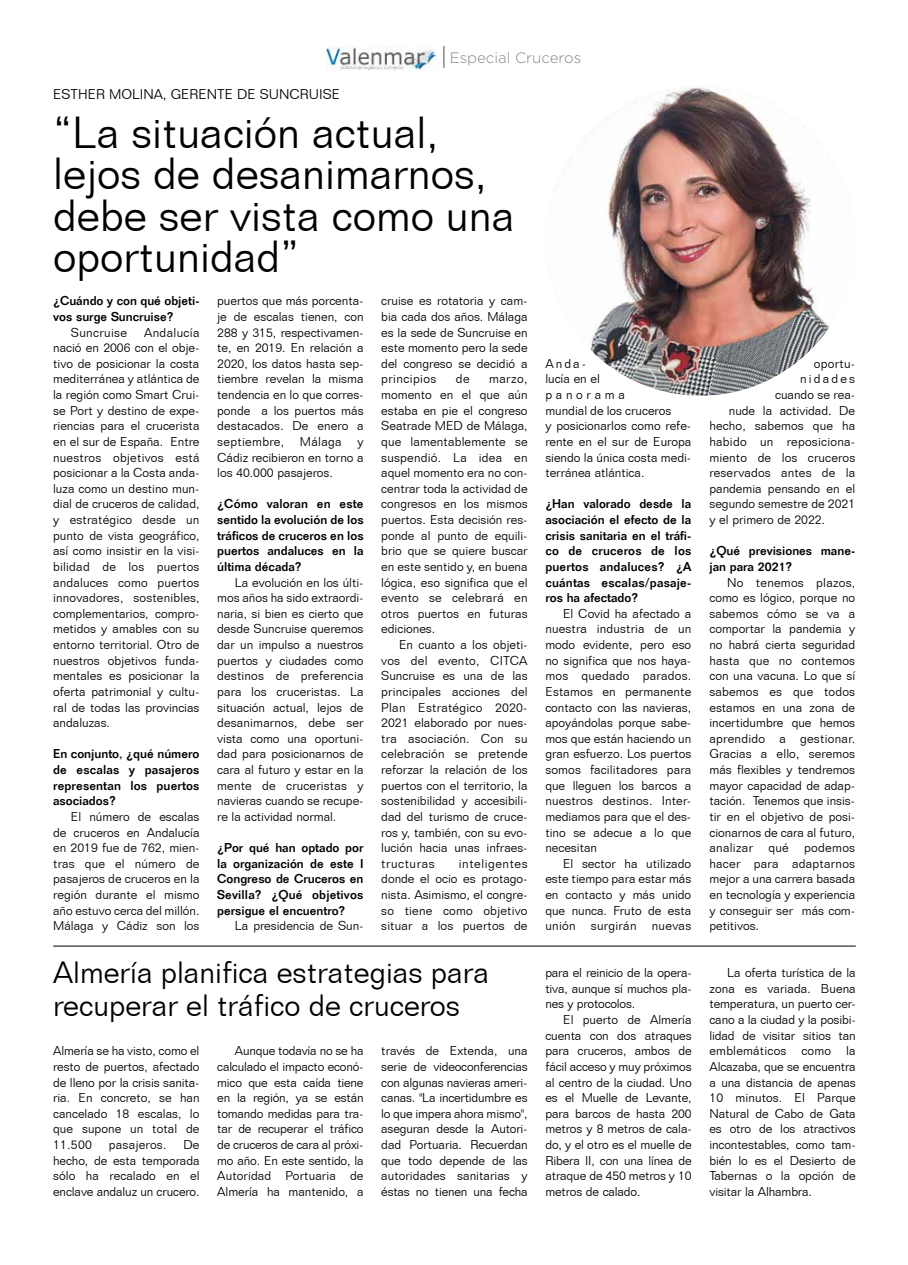
<style>
.page{position:relative;width:908px;height:1265px;background:#fff}
.page>*{position:absolute;margin:0;border:0;box-sizing:border-box;transform-origin:0 0}
.t1{font:300 43.75px/41.2px "Folio BT";color:#000}
.t2{font:300 30px/32.5px "Folio BT";color:#000}
.t3{font:300 15px "Gotham";color:#878787}
.t4{font:300 13.75px "Folio BT";color:#000}
.t5{font:300 12.5px/15.6px "Folio BT";color:#000;text-align:justify}
.t6{font:500 12.5px/15.6px "Folio Std";color:#000;text-align:justify}
.t7{font:300 12.5px "Folio BT";letter-spacing:.02em;color:#000}
.t8{font:300 12.5px "Folio BT";letter-spacing:.025em;color:#000}
.t9{font:300 12.5px "Folio BT";letter-spacing:.175em;color:#000}
</style>
<div class="page">
<svg style="left:443px;top:46px;width:1px;height:22px"></svg>
<img style="left:326px;top:46px;width:109px;height:24px">
<img style="left:545px;top:86px;width:310px;height:310px;border-radius:155px">
<hr style="left:53px;top:946px;width:802px;height:1px;background:#000">
<p class="t4" style="left:53px;top:86px;width:288px">ESTHER MOLINA, GERENTE DE SUNCRUISE</p>
<p class="t3" style="left:449px;top:48px;width:133px">Especial Cruceros</p>
<h1 class="t1" style="left:53px;top:112px;width:462px">“La situación actual, lejos de desanimarnos, debe ser vista como una oportunidad”</h1>
<p class="t6" style="left:53px;top:293px;width:148px">¿Cuándo y con qué objeti&shy;vos surge Suncruise?</p>
<p class="t8" style="left:71px;top:324px;width:58px">Suncruise</p>
<p class="t5" style="left:53px;top:324px;width:148px;text-indent:91px">Andalucía nació en 2006 con el obje&shy;tivo de posicionar la costa mediterránea y atlántica de la región como Smart Crui&shy;se Port y destino de expe&shy;riencias para el crucerista en el sur de España. Entre nuestros objetivos está posicionar a la Costa anda&shy;luza como un destino mun&shy;dial de cruceros de calidad, y estratégico desde un punto de vista geográfico, así como insistir en la visi&shy;bilidad de los puertos andaluces como puertos innovadores, sostenibles, complementarios, compro&shy;metidos y amables con su entorno territorial. Otro de nuestros objetivos funda&shy;mentales es posicionar la oferta patrimonial y cultu&shy;ral de todas las provincias andaluzas.</p>
<p class="t6" style="left:53px;top:746px;width:148px">En conjunto, ¿qué número de escalas y pasajeros representan los puertos asociados?</p>
<p class="t5" style="left:53px;top:809px;width:148px;text-indent:18px">El número de escalas de cruceros en Andalucía en 2019 fue de 762, mien&shy;tras que el número de pasajeros de cruceros en la región durante el mismo año estuvo cerca del millón.<br>Málaga y Cádiz son los</p>
<p class="t5" style="left:217px;top:293px;width:148px">puertos que más porcenta&shy;je de escalas tienen, con 288 y 315, respectivamen&shy;te, en 2019. En relación a 2020, los datos hasta sep&shy;tiembre revelan la misma tendencia en lo que corres&shy;ponde a los puertos más destacados. De enero a septiembre,</p>
<p class="t5" style="left:300px;top:434px;width:43px">Málaga</p>
<p class="t5" style="left:217px;top:434px;width:148px;text-indent:140px">y Cádiz recibieron en torno a los 40.000 pasajeros.</p>
<p class="t6" style="left:217px;top:496px;width:148px">¿Cómo valoran en este sentido la evolución de los tráficos de cruceros en los puertos andaluces en la última década?</p>
<p class="t5" style="left:217px;top:574px;width:148px;text-indent:18px">La evolución en los últi&shy;mos años ha sido extraordi&shy;naria, si bien es cierto que desde Suncruise queremos dar un impulso a nuestros puertos y ciudades como destinos de preferencia para los cruceristas. La situación actual, lejos de desanimarnos, debe ser vista como una oportuni&shy;dad para posicionarnos de cara al futuro y estar en la mente de cruceristas y navieras cuando se recupe&shy;re la actividad normal.</p>
<p class="t6" style="left:217px;top:840px;width:148px">¿Por qué han optado por la organización de este I Congreso de Cruceros en Sevilla? ¿Qué objetivos persigue el encuentro?</p>
<p class="t5" style="left:235px;top:918px;width:130px">La presidencia de Sun-</p>
<p class="t5" style="left:381px;top:293px;width:148px">cruise es rotatoria y cam&shy;bia cada dos años. Málaga es la sede de Suncruise en este momento pero la sede del congreso se decidió a principios</p>
<p class="t5" style="left:455px;top:371px;width:15px">de</p>
<p class="t5" style="left:381px;top:371px;width:148px;text-indent:108px">marzo, momento en el que aún estaba en pie el congreso Seatrade MED de Málaga, que lamentablemente se suspendió. La idea en aquel momento era no con&shy;centrar toda la actividad de congresos en los mismos puertos. Esta decisión res&shy;ponde al punto de equili&shy;brio que se quiere buscar en este sentido y, en buena lógica, eso significa que el evento se celebrará en otros puertos en futuras ediciones.</p>
<p class="t5" style="left:381px;top:637px;width:148px;text-indent:18px">En cuanto a los objeti&shy;vos del evento, CITCA Suncruise es una de las principales acciones del Plan Estratégico 2020- 2021 elaborado por nues&shy;tra asociación. Con su celebración se pretende reforzar la relación de los puertos con el territorio, la sostenibilidad y accesibili&shy;dad del turismo de cruce&shy;ros y, también, con su evo&shy;lución hacia unas infraes&shy;tructuras</p>
<p class="t5" style="left:381px;top:855px;width:148px;text-indent:78px">inteligentes donde el ocio es protago&shy;nista. Asimismo, el congre&shy;so tiene como objetivo situar a los puertos de</p>
<h2 class="t2" style="left:53px;top:956px;width:437px">Almería planifica estrategias para recuperar el tráfico de cruceros</h2>
<p class="t5" style="left:53px;top:1043px;width:148px">Almería se ha visto, como el resto de puertos, afectado de lleno por la crisis sanita&shy;ria. En concreto, se han cancelado 18 escalas, lo que supone un total de 11.500</p>
<p class="t5" style="left:53px;top:1137px;width:148px;text-indent:130px">De hecho, de esta temporada sólo ha recalado en el enclave andaluz un crucero.</p>
<p class="t7" style="left:109px;top:1137px;width:59px">pasajeros.</p>
<p class="t5" style="left:217px;top:1043px;width:148px;text-indent:18px">Aunque todavía no se ha calculado el impacto econó&shy;mico que esta caída tiene en la región, ya se están tomando medidas para tra&shy;tar de recuperar el tráfico de cruceros de cara al próxi&shy;mo año. En este sentido, la Autoridad Portuaria de Almería ha mantenido, a</p>
<p class="t5" style="left:381px;top:1043px;width:148px">través de Extenda, una serie de videoconferencias con algunas navieras ameri&shy;canas. "La incertidumbre es lo que impera ahora mismo", aseguran desde la Autori&shy;dad Portuaria. Recuerdan que todo depende de las autoridades sanitarias y éstas no tienen una fecha</p>
<p class="t5" style="left:545px;top:355px;width:147px;text-align:left">Anda-<br>lucía en el<br>panorama<br>mundial de los cruceros<br>y posicionarlos como refe&shy;rente en el sur de Europa siendo la única costa medi&shy;terránea atlántica.</p>
<p class="t6" style="left:545px;top:496px;width:147px">¿Han valorado desde la asociación el efecto de la crisis sanitaria en el tráfi&shy;co de cruceros de los puertos andaluces? ¿A cuántas escalas/pasaje&shy;ros ha afectado?</p>
<p class="t5" style="left:545px;top:605px;width:147px;text-indent:18px">El Covid ha afectado a nuestra industria de un modo evidente, pero eso no significa que nos haya&shy;mos quedado parados.<br>Estamos en permanente contacto con las navieras, apoyándolas porque sabe&shy;mos que están haciendo un gran esfuerzo. Los puertos somos facilitadores para que lleguen los barcos a nuestros destinos. Inter&shy;mediamos para que el des&shy;tino se adecue a lo que necesitan</p>
<p class="t5" style="left:545px;top:855px;width:147px;text-indent:18px">El sector ha utilizado este tiempo para estar más en contacto y más unido que nunca. Fruto de esta unión surgirán nuevas</p>
<p class="t5" style="left:545px;top:965px;width:148px">para el reinicio de la opera&shy;tiva, aunque sí muchos pla&shy;nes y protocolos.</p>
<p class="t5" style="left:545px;top:1012px;width:148px;text-indent:18px">El puerto de Almería cuenta con dos atraques para cruceros, ambos de fácil acceso y muy próximos al centro de la ciudad. Uno es el Muelle de Levante, para barcos de hasta 200 metros y 8 metros de cala&shy;do, y el otro es el muelle de Ribera II, con una línea de atraque de 450 metros y 10 metros de calado.</p>
<p class="t5" style="left:813px;top:355px;width:43px">oportu-</p>
<p class="t9" style="left:799px;top:371px;width:56px">nidades</p>
<p class="t5" style="left:774px;top:387px;width:81px">cuando se rea-</p>
<p class="t5" style="left:728px;top:402px;width:128px">nude la actividad. De</p>
<p class="t5" style="left:709px;top:418px;width:147px">hecho, sabemos que ha</p>
<p class="t7" style="left:709px;top:434px;width:147px">habido un reposiciona-</p>
<p class="t5" style="left:709px;top:449px;width:147px">miento de los cruceros</p>
<p class="t5" style="left:709px;top:465px;width:147px">reservados antes de la</p>
<p class="t5" style="left:709px;top:480px;width:147px">pandemia pensando en el</p>
<p class="t5" style="left:709px;top:496px;width:147px">segundo semestre de 2021</p>
<p class="t5" style="left:709px;top:512px;width:117px">y el primero de 2022.</p>
<p class="t6" style="left:709px;top:543px;width:147px">¿Qué previsiones mane&shy;jan para 2021?</p>
<p class="t5" style="left:709px;top:574px;width:147px;text-indent:18px">No tenemos plazos, como es lógico, porque no sabemos cómo se va a comportar la pandemia y no habrá cierta seguridad hasta que no contemos con una vacuna. Lo que sí sabemos es que todos estamos en una zona de incertidumbre que hemos aprendido a gestionar.<br>Gracias a ello, seremos más flexibles y tendremos mayor capacidad de adap&shy;tación. Tenemos que insis&shy;tir en el objetivo de posi&shy;cionarnos de cara al futuro, analizar qué podemos hacer para adaptarnos mejor a una carrera basada en tecnología y experiencia y conseguir ser más com&shy;petitivos.</p>
<p class="t5" style="left:709px;top:965px;width:148px;text-indent:18px">La oferta turística de la zona es variada. Buena temperatura, un puerto cer&shy;cano a la ciudad y la posibi&shy;lidad de visitar sitios tan emblemáticos como la Alcazaba, que se encuentra a una distancia de apenas 10 minutos. El Parque Natural de Cabo de Gata es otro de los atractivos incontestables, como tam&shy;bién lo es el Desierto de Tabernas o la opción de visitar la Alhambra.</p>
</div>
